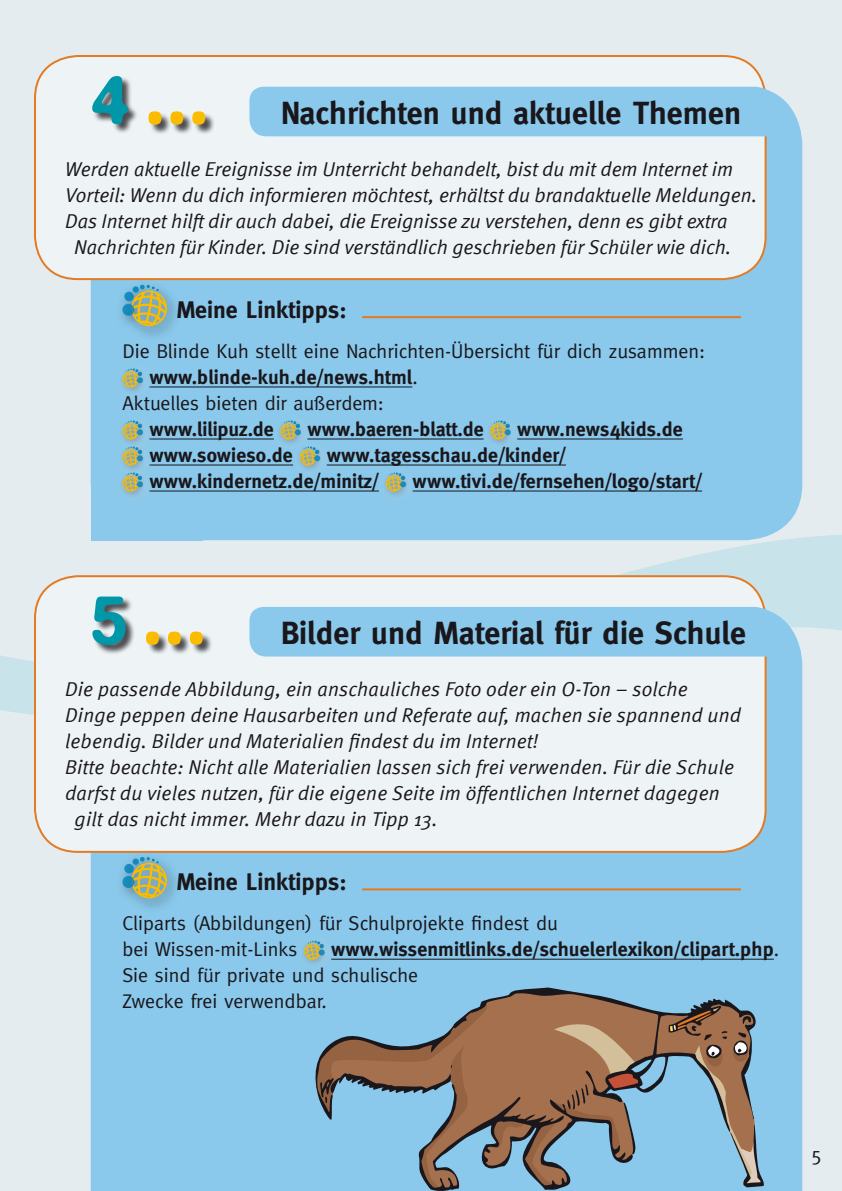
<style>
.page{position:relative;width:842px;height:1191px;background:#e4ecef}
.page>*{position:absolute;margin:0;border:0;box-sizing:border-box;transform-origin:0 0}
.t1{font:500 72px "Blur";color:#fabb00}
.t2{font:700 32px "Meta";color:#1a171c}
.t3{font:700 24px "Meta";color:#1a171c}
.t4{font:italic 20px "Meta Normal";color:#1a171c}
.t5{font:20px/26px "Meta";color:#1a171c}
.t6{font:700 20px/26px "Meta";letter-spacing:.005em;color:#1a171c}
.t7{font:20px "Meta Caps";color:#1a171c}
.s1{color:#0097a9}
.s2{font-weight:400}
.s3{font-weight:700}
</style>
<div class="page">
<svg style="left:0;top:510px;width:842px;height:313px"></svg>
<div style="left:91px;top:87px;width:711px;height:453px;background:#8ac9eb;border-radius:57px"></div>
<div style="left:91px;top:656px;width:711px;height:535px;background:#8ac9eb"></div>
<div style="left:35px;top:56px;width:730px;height:223px;background:#eef4f6;border-radius:43px"></div>
<div style="left:34px;top:55px;width:732px;height:225px;border:2px solid #e37b25;border-radius:43px"></div>
<div style="left:35px;top:576px;width:730px;height:276px;background:#eef4f6;border-radius:43px"></div>
<div style="left:34px;top:575px;width:732px;height:278px;border:2px solid #e37b25;border-radius:43px"></div>
<div style="left:93px;top:76px;width:123px;height:59px;background:#1a171c;opacity:.75"></div>
<div style="left:93px;top:597px;width:120px;height:59px;background:#1a171c;opacity:.75"></div>
<div style="left:91px;top:448px;width:112px;height:92px;background:#8ac9eb"></div>
<svg style="left:313px;top:987px;width:453px;height:204px;background:#8a969a"></svg>
<hr style="left:149px;top:387px;width:263px;height:1px;background:#1a171c">
<hr style="left:149px;top:439px;width:125px;height:1px;background:#1a171c">
<hr style="left:307px;top:439px;width:177px;height:1px;background:#1a171c">
<hr style="left:517px;top:439px;width:166px;height:1px;background:#1a171c">
<hr style="left:149px;top:465px;width:144px;height:1px;background:#1a171c">
<hr style="left:327px;top:465px;width:239px;height:1px;background:#1a171c">
<hr style="left:149px;top:491px;width:230px;height:1px;background:#1a171c">
<hr style="left:413px;top:491px;width:289px;height:1px;background:#1a171c">
<div style="left:116px;top:278px;width:66px;height:63px;background:#1a171c;opacity:.51"></div>
<div style="left:129px;top:288px;width:48px;height:48px;background:#86c4e8;opacity:.75"></div>
<svg style="left:122px;top:285px;width:45px;height:41px;background:#94af8d"></svg>
<div style="left:114px;top:360px;width:42px;height:41px;background:#8ac9ea"></div>
<div style="left:118px;top:366px;width:29px;height:29px;background:#1a171c;opacity:.39"></div>
<svg style="left:122px;top:368px;width:21px;height:19px"></svg>
<svg style="left:122px;top:420px;width:21px;height:18px"></svg>
<div style="left:272px;top:412px;width:42px;height:41px;background:#8ac9ea"></div>
<div style="left:276px;top:418px;width:29px;height:29px;background:#1a171c;opacity:.39"></div>
<svg style="left:280px;top:420px;width:21px;height:19px"></svg>
<div style="left:482px;top:412px;width:41px;height:41px;background:#8ac9ea"></div>
<div style="left:486px;top:418px;width:28px;height:29px;background:#1a171c;opacity:.39"></div>
<svg style="left:490px;top:420px;width:21px;height:19px"></svg>
<svg style="left:123px;top:438px;width:33px;height:6px"></svg>
<svg style="left:122px;top:446px;width:21px;height:18px"></svg>
<svg style="left:291px;top:438px;width:42px;height:28px"></svg>
<div style="left:295px;top:444px;width:29px;height:29px;background:#1a171c;opacity:.39"></div>
<svg style="left:300px;top:446px;width:20px;height:19px"></svg>
<svg style="left:124px;top:464px;width:32px;height:28px"></svg>
<div style="left:118px;top:470px;width:29px;height:29px;background:#1a171c;opacity:.39"></div>
<svg style="left:122px;top:472px;width:21px;height:19px"></svg>
<div style="left:377px;top:464px;width:42px;height:41px;background:linear-gradient(to right,#8bcaec,#8ac7e7)"></div>
<div style="left:381px;top:470px;width:29px;height:29px;background:#1a171c;opacity:.39"></div>
<svg style="left:386px;top:472px;width:20px;height:19px"></svg>
<hr style="left:331px;top:959px;width:443px;height:1px;background:#1a171c">
<div style="left:116px;top:850px;width:66px;height:63px;background:#1a171c;opacity:.51"></div>
<div style="left:129px;top:860px;width:48px;height:48px;background:#86c4e8;opacity:.75"></div>
<svg style="left:122px;top:857px;width:45px;height:41px;background:#94af8d"></svg>
<div style="left:296px;top:932px;width:41px;height:41px;background:#8ac9ea"></div>
<div style="left:300px;top:938px;width:28px;height:29px;background:#1a171c;opacity:.39"></div>
<svg style="left:304px;top:940px;width:21px;height:19px"></svg>
<hr style="left:362px;top:316px;width:379px;height:2px;background:#e37b25">
<hr style="left:362px;top:888px;width:379px;height:2px;background:#e37b25">
<div style="left:249px;top:87px;width:553px;height:49px;background:#8ac9eb"></div>
<div style="left:249px;top:607px;width:554px;height:49px;background:#8ac9eb"></div>
<h1 class="t1" style="left:91px;top:58px;width:117px"><span class="s1">4</span> ...</h1>
<h2 class="t2" style="left:281px;top:94px;width:462px">Nachrichten und aktuelle Themen</h2>
<p class="t4" style="left:65px;top:158px;width:669px">Werden aktuelle Ereignisse im Unterricht behandelt, bist du mit dem Internet im</p>
<p class="t4" style="left:65px;top:184px;width:693px">Vorteil: Wenn du dich informieren möchtest, erhältst du brandaktuelle Meldungen.</p>
<p class="t4" style="left:65px;top:210px;width:664px">Das Internet hilft dir auch dabei, die Ereignisse zu verstehen, denn es gibt extra</p>
<p class="t4" style="left:74px;top:236px;width:659px">Nachrichten für Kinder. Die sind verständlich geschrieben für Schüler wie dich.</p>
<p class="t3" style="left:176px;top:296px;width:172px">Meine Linktipps:</p>
<p class="t5" style="left:122px;top:338px;width:584px">Die Blinde Kuh stellt eine Nachrichten-Übersicht für dich zusammen:</p>
<p class="t6" style="left:149px;top:364px;width:270px">www.blinde-kuh.de/news.html<span class="s2">.</span></p>
<p class="t5" style="left:122px;top:390px;width:263px">Aktuelles bieten dir außerdem:</p>
<p class="t6" style="left:149px;top:416px;width:126px">www.lilipuz.de</p>
<p class="t6" style="left:307px;top:416px;width:178px">www.baeren-blatt.de</p>
<p class="t6" style="left:517px;top:416px;width:167px">www.news4kids.de</p>
<p class="t6" style="left:149px;top:442px;width:145px">www.sowieso.de</p>
<p class="t6" style="left:149px;top:442px;width:418px;text-indent:177px">www.tagesschau.de/kinder/ www.kindernetz.de/minitz/</p>
<p class="t6" style="left:413px;top:468px;width:291px">www.tivi.de/fernsehen/logo/start/</p>
<h1 class="t1" style="left:91px;top:578px;width:114px"><span class="s1">5</span> ...</h1>
<h2 class="t2" style="left:281px;top:614px;width:467px">Bilder und Material für die Schule</h2>
<p class="t4" style="left:65px;top:678px;width:624px">Die passende Abbildung, ein anschauliches Foto oder ein O-Ton – solche</p>
<p class="t4" style="left:65px;top:704px;width:677px">Dinge peppen deine Hausarbeiten und Referate auf, machen sie spannend und</p>
<p class="t4" style="left:65px;top:730px;width:475px">lebendig. Bilder und Materialien findest du im Internet!</p>
<p class="t4" style="left:65px;top:756px;width:670px">Bitte beachte: Nicht alle Materialien lassen sich frei verwenden. Für die Schule</p>
<p class="t4" style="left:65px;top:782px;width:656px">darfst du vieles nutzen, für die eigene Seite im öffentlichen Internet dagegen</p>
<p class="t4" style="left:75px;top:808px;width:365px">gilt das nicht immer. Mehr dazu in Tipp 13.</p>
<p class="t3" style="left:176px;top:868px;width:172px">Meine Linktipps:</p>
<p class="t5" style="left:122px;top:910px;width:437px">Cliparts (Abbildungen) für Schulprojekte findest du bei Wissen-mit-Links</p>
<p class="t5" style="left:122px;top:936px;width:658px;text-indent:209px"><span class="s3">www.wissenmitlinks.de/schuelerlexikon/clipart.php</span>.<br>Sie sind für private und schulische<br>Zwecke frei verwendbar.</p>
<p class="t7" style="left:811px;top:1146px;width:12px">5</p>
</div>
